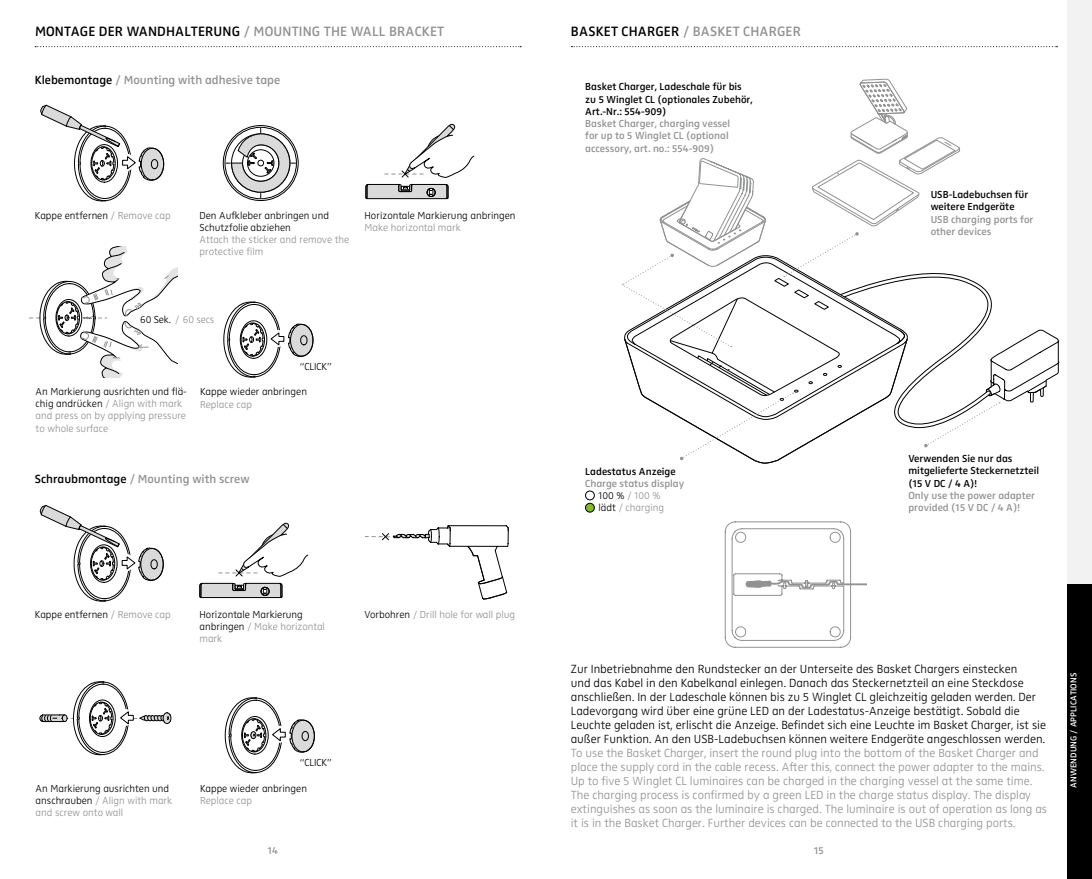
<style>
.page{position:relative;width:1092px;height:879px;background:#fff}
.page>*{position:absolute;margin:0;border:0;box-sizing:border-box;transform-origin:0 0}
.t1{font:14px "Zwo Semi Bold LF Plain Alt";letter-spacing:.01em;color:#000}
.t2{font:14px "Zwo Semi Bold LF Plain Alt";letter-spacing:.01em;color:#919292}
.t3{font:12.25px/14px "Zwo Light LF Plain Alt";color:#000}
.t4{font:12.25px/14px "Zwo Light LF Plain Alt";color:#919292}
.t5{font:12.25px "Zwo Semi Bold LF Plain Alt";color:#919292}
.t6{font:10.5px/12.2px "Zwo Light LF Plain Alt";color:#000}
.t7{font:10.5px/12.2px "Zwo Light LF Plain Alt";color:#919292}
.t8{font:10.5px/12.2px "Zwo Semi Bold LF Plain Alt";color:#000}
.t9{font:10.5px/12.2px "Zwo Semi Bold LF Plain Alt";color:#919292}
.t10{font:8.75px "Zwo Semi Bold LF Plain Alt";letter-spacing:.01em;color:#fff}
.s1{color:#919292}
.s2{color:#000}
</style>
<div class="page">
<svg style="left:571px;top:46px;width:486px;height:1px"></svg>
<svg style="left:35px;top:46px;width:486px;height:1px"></svg>
<svg style="left:724px;top:521px;width:142px;height:126px"></svg>
<svg style="left:223px;top:301px;width:91px;height:76px"></svg>
<svg style="left:40px;top:105px;width:125px;height:96px"></svg>
<svg style="left:29px;top:247px;width:148px;height:130px"></svg>
<div style="left:1067px;top:0;width:24px;height:878px;background:#f2f2f2"></div>
<div style="left:1067px;top:584px;width:24px;height:294px;background:#000"></div>
<div style="left:223px;top:125px;width:75px;height:76px;border:1px solid #000;border-radius:50%"></div>
<svg style="left:226px;top:128px;width:69px;height:70px"></svg>
<svg style="left:365px;top:184px;width:83px;height:15px"></svg>
<svg style="left:384px;top:123px;width:90px;height:55px"></svg>
<svg style="left:40px;top:505px;width:124px;height:97px"></svg>
<svg style="left:199px;top:522px;width:109px;height:75px"></svg>
<svg style="left:365px;top:525px;width:144px;height:75px"></svg>
<svg style="left:39px;top:681px;width:132px;height:74px"></svg>
<svg style="left:225px;top:697px;width:90px;height:76px"></svg>
<svg style="left:622px;top:79px;width:437px;height:385px"></svg>
<div style="left:585px;top:490px;width:9px;height:10px;border:1px solid #000;border-radius:50%"></div>
<div style="left:585px;top:503px;width:9px;height:9px;background:#82bb24;border-radius:50%"></div>
<div style="left:585px;top:503px;width:9px;height:9px;border:1px solid #000;border-radius:50%"></div>
<p class="t1" style="left:35px;top:23px;width:411px">MONTAGE DER WANDHALTERUNG <span class="s1">/ MOUNTING THE WALL BRACKET</span></p>
<p class="t2" style="left:571px;top:23px;width:231px"><span class="s2">BASKET CHARGER</span> / BASKET CHARGER</p>
<p class="t5" style="left:35px;top:73px;width:247px"><span class="s2">Klebemontage</span> / Mounting with adhesive tape</p>
<p class="t6" style="left:35px;top:209px;width:137px">Kappe entfernen <span class="s1">/ Remove cap</span></p>
<p class="t6" style="left:199px;top:209px;width:131px">Den Aufkleber anbringen und<br>Schutzfolie abziehen</p>
<p class="t7" style="left:199px;top:233px;width:151px">Attach the sticker and remove the protective film</p>
<p class="t6" style="left:364px;top:209px;width:152px">Horizontale Markierung anbringen</p>
<p class="t7" style="left:364px;top:221px;width:98px">Make horizontal mark</p>
<p class="t7" style="left:140px;top:313px;width:76px"><span class="s2">60 Sek.</span> / 60 secs</p>
<p class="t6" style="left:300px;top:360px;width:33px">“CLICK”</p>
<p class="t7" style="left:36px;top:385px;width:153px"><span class="s2">An Markierung ausrichten und flä&shy;chig andrücken</span> / Align with mark and press on by applying pressure to whole surface</p>
<p class="t6" style="left:200px;top:385px;width:108px">Kappe wieder anbringen</p>
<p class="t7" style="left:200px;top:398px;width:53px">Replace cap</p>
<p class="t5" style="left:35px;top:472px;width:216px"><span class="s2">Schraubmontage</span> / Mounting with screw</p>
<p class="t8" style="left:585px;top:81px;width:169px">Basket Charger, Ladeschale für bis zu 5 Winglet CL (optionales Zubehör,<br>Art.-Nr.: 554-909)</p>
<p class="t9" style="left:585px;top:117px;width:146px">Basket Charger, charging vessel for up to 5 Winglet CL (optional accessory, art. no.: 554-909)</p>
<p class="t8" style="left:585px;top:464px;width:92px">Ladestatus Anzeige</p>
<p class="t9" style="left:585px;top:477px;width:100px">Charge status display</p>
<p class="t7" style="left:598px;top:489px;width:67px"><span class="s2">100 %</span> / 100 % <span class="s2">lädt</span> / charging</p>
<p class="t8" style="left:930px;top:188px;width:99px">USB-Ladebuchsen für weitere Endgeräte</p>
<p class="t9" style="left:930px;top:213px;width:104px">USB charging ports for other devices</p>
<p class="t8" style="left:908px;top:452px;width:132px">Verwenden Sie nur das mitgelieferte Steckernetzteil (15 V DC / 4 A)!</p>
<p class="t9" style="left:908px;top:489px;width:128px">Only use the power adapter provided (15 V DC / 4 A)!</p>
<p class="t6" style="left:35px;top:607px;width:137px">Kappe entfernen <span class="s1">/ Remove cap</span></p>
<p class="t6" style="left:36px;top:781px;width:138px">An Markierung ausrichten und anschrauben <span class="s1">/ Align with mark and screw onto wall</span></p>
<p class="t6" style="left:199px;top:607px;width:127px">Horizontale Markierung anbringen <span class="s1">/ Make horizontal mark</span></p>
<p class="t7" style="left:364px;top:608px;width:152px"><span class="s2">Vorbohren</span> / Drill hole for wall plug</p>
<p class="t6" style="left:300px;top:755px;width:33px">“CLICK”</p>
<p class="t6" style="left:200px;top:782px;width:108px">Kappe wieder anbringen</p>
<p class="t7" style="left:200px;top:794px;width:53px">Replace cap</p>
<p class="t3" style="left:570px;top:661px;width:476px">Zur Inbetriebnahme den Rundstecker an der Unterseite des Basket Chargers einstecken<br>und das Kabel in den Kabelkanal einlegen. Danach das Steckernetzteil an eine Steckdose anschließen. In der Ladeschale können bis zu 5 Winglet CL gleichzeitig geladen werden. Der Ladevorgang wird über eine grüne LED an der Ladestatus-Anzeige bestätigt. Sobald die Leuchte geladen ist, erlischt die Anzeige. Befindet sich eine Leuchte im Basket Charger, ist sie außer Funktion. An den USB-Ladebuchsen können weitere Endgeräte angeschlossen werden.</p>
<p class="t4" style="left:570px;top:745px;width:478px">To use the Basket Charger, insert the round plug into the bottom of the Basket Charger and place the supply cord in the cable recess. After this, connect the power adapter to the mains.<br>Up to five 5 Winglet CL luminaires can be charged in the charging vessel at the same time.<br>The charging process is confirmed by a green LED in the charge status display. The display extinguishes as soon as the luminaire is charged. The luminaire is out of operation as long as it is in the Basket Charger. Further devices can be connected to the USB charging ports.</p>
<p class="t9" style="left:268px;top:844px;width:12px">14</p>
<p class="t9" style="left:814px;top:844px;width:11px">15</p>
<p class="t10" style="left:1068px;top:787px;width:116px;rotate:-90deg">ANWENDUNG / APPLICATIONS</p>
</div>
